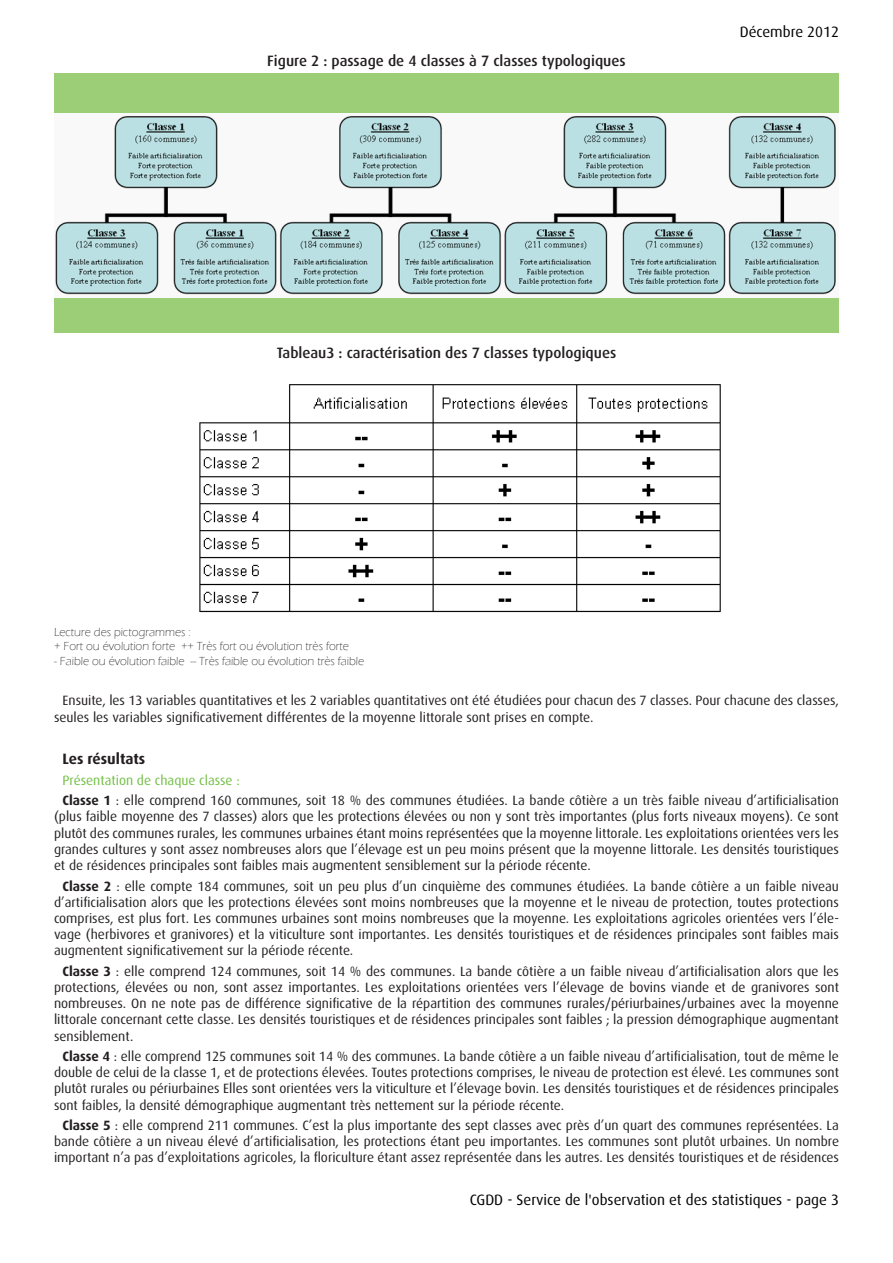
<style>
.page{position:relative;width:893px;height:1263px;background:#fff}
.page>*{position:absolute;margin:0;border:0;box-sizing:border-box;transform-origin:0 0}
.t1{font:500 15px "Dax OT";color:#231f20}
.t2{font:15px "Dax OT";color:#000}
.t3{font:700 15px "Dax OT";color:#231f20}
.t4{font:13.5px/16.2px "Dax OT";color:#231f20;text-align:justify}
.t5{font:13.5px "Dax OT";color:#71bf44}
.t6{font:300 12px "Eras ITC";color:#231f20}
.s1{font-weight:700}
</style>
<div class="page">
<div style="left:54px;top:73px;width:785px;height:260px;background:#9bce77"></div>
<img style="left:54px;top:114px;width:785px;height:183px">
<img style="left:199px;top:384px;width:522px;height:229px">
<p class="t1" style="left:267px;top:52px;width:360px">Figure 2 : passage de 4 classes à 7 classes typologiques</p>
<p class="t1" style="left:277px;top:344px;width:341px">Tableau3 : caractérisation des 7 classes typologiques</p>
<p class="t2" style="left:740px;top:24px;width:101px">Décembre 2012</p>
<p class="t6" style="left:54px;top:625px;width:138px">Lecture des pictogrammes :</p>
<p class="t6" style="left:54px;top:639px;width:296px">+ Fort ou évolution forte ++ Très fort ou évolution très forte</p>
<p class="t6" style="left:54px;top:654px;width:312px">- Faible ou évolution faible -- Très faible ou évolution très faible</p>
<p class="t4" style="left:54px;top:693px;width:786px;text-indent:9px">Ensuite, les 13 variables quantitatives et les 2 variables quantitatives ont été étudiées pour chacun des 7 classes. Pour chacune des classes, seules les variables significativement différentes de la moyenne littorale sont prises en compte.</p>
<p class="t3" style="left:63px;top:751px;width:84px">Les résultats</p>
<p class="t5" style="left:63px;top:773px;width:179px">Présentation de chaque classe :</p>
<p class="t4" style="left:54px;top:792px;width:786px;text-indent:9px"><span class="s1">Classe 1</span> : elle comprend 160 communes, soit 18 % des communes étudiées. La bande côtière a un très faible niveau d’artificialisation (plus faible moyenne des 7 classes) alors que les protections élevées ou non y sont très importantes (plus forts niveaux moyens). Ce sont plutôt des communes rurales, les communes urbaines étant moins représentées que la moyenne littorale. Les exploitations orientées vers les grandes cultures y sont assez nombreuses alors que l’élevage est un peu moins présent que la moyenne littorale. Les densités touristiques et de résidences principales sont faibles mais augmentent sensiblement sur la période récente.</p>
<p class="t4" style="left:54px;top:878px;width:786px;text-indent:9px"><span class="s1">Classe 2</span> : elle compte 184 communes, soit un peu plus d’un cinquième des communes étudiées. La bande côtière a un faible niveau d’artificialisation alors que les protections élevées sont moins nombreuses que la moyenne et le niveau de protection, toutes protections comprises, est plus fort. Les communes urbaines sont moins nombreuses que la moyenne. Les exploitations agricoles orientées vers l’éle&shy;vage (herbivores et granivores) et la viticulture sont importantes. Les densités touristiques et de résidences principales sont faibles mais augmentent significativement sur la période récente.</p>
<p class="t4" style="left:54px;top:963px;width:786px;text-indent:9px"><span class="s1">Classe 3</span> : elle comprend 124 communes, soit 14 % des communes. La bande côtière a un faible niveau d’artificialisation alors que les protections, élevées ou non, sont assez importantes. Les exploitations orientées vers l’élevage de bovins viande et de granivores sont nombreuses. On ne note pas de différence significative de la répartition des communes rurales/périurbaines/urbaines avec la moyenne littorale concernant cette classe. Les densités touristiques et de résidences principales sont faibles ; la pression démographique augmentant sensiblement.</p>
<p class="t4" style="left:54px;top:1048px;width:786px;text-indent:9px"><span class="s1">Classe 4</span> : elle comprend 125 communes soit 14 % des communes. La bande côtière a un faible niveau d’artificialisation, tout de même le double de celui de la classe 1, et de protections élevées. Toutes protections comprises, le niveau de protection est élevé. Les communes sont plutôt rurales ou périurbaines Elles sont orientées vers la viticulture et l’élevage bovin. Les densités touristiques et de résidences principales sont faibles, la densité démographique augmentant très nettement sur la période récente.</p>
<p class="t4" style="left:54px;top:1117px;width:787px;text-indent:9px"><span class="s1">Classe 5</span> : elle comprend 211 communes. C’est la plus importante des sept classes avec près d’un quart des communes représentées. La bande côtière a un niveau élevé d’artificialisation, les protections étant peu importantes. Les communes sont plutôt urbaines. Un nombre important n’a pas d’exploitations agricoles, la floriculture étant assez représentée dans les autres. Les densités touristiques et de résidences</p>
<p class="t2" style="left:470px;top:1191px;width:371px">CGDD - Service de l'observation et des statistiques - page 3</p>
</div>
